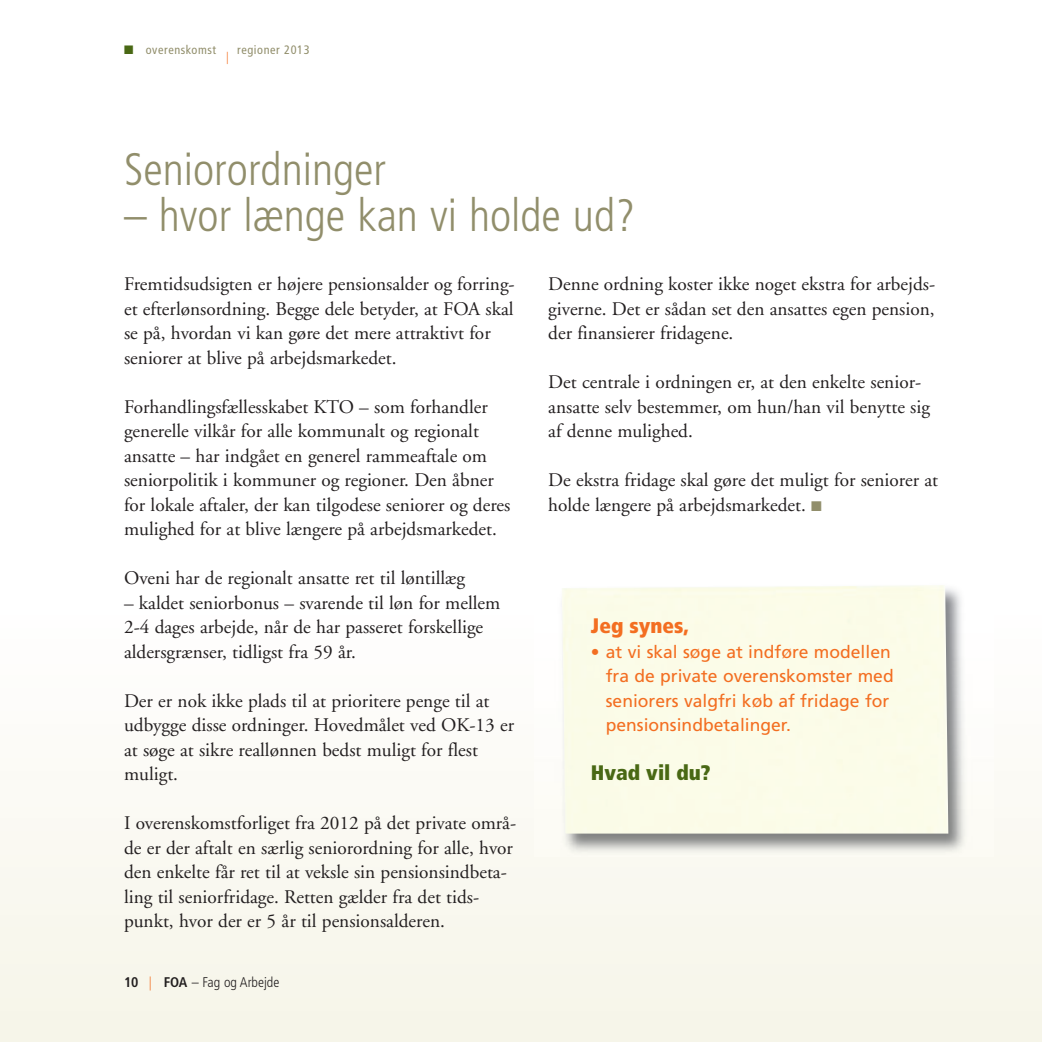
<style>
.page{position:relative;width:1042px;height:1042px;background:#fff}
.page>*{position:absolute;margin:0;border:0;box-sizing:border-box;transform-origin:0 0}
.t1{font:300 condensed 45.5px "Frutiger";color:#918e6b}
.t2{font:900 condensed 21px "Frutiger";color:#496814}
.t3{font:900 condensed 21px "Frutiger";color:#f36e21}
.t4{font:19.25px/24.5px "Adobe Garamond";color:#231f20}
.t5{font:17.5px/24.5px "Frutiger";color:#f36e21}
.t6{font:300 condensed 14px "Frutiger";color:#231f20}
.t7{font:condensed 12.25px "Frutiger";letter-spacing:.05em;color:#918e6b}
.t8{font:300 condensed 12.25px "Frutiger";color:#f36e21}
.s1{color:#496814}
.s2{font-weight:700}
.s3{color:#f36e21}
.s4{color:#918e6b}
</style>
<div class="page">
<div style="left:0;top:607px;width:1042px;height:435px;background:#f9f8f0"></div>
<img style="left:535px;top:588px;width:458px;height:263px">
<img style="left:562px;top:585px;width:386px;height:248px">
<p class="t7" style="left:124px;top:45px;width:94px"><span class="s1">■</span> overenskomst</p>
<p class="t8" style="left:226px;top:51px;width:4px">|</p>
<p class="t7" style="left:237px;top:45px;width:74px">regioner 2013</p>
<h1 class="t1" style="left:124px;top:151px;width:264px">Seniorordninger</h1>
<h1 class="t1" style="left:124px;top:197px;width:513px">– hvor længe kan vi holde ud?</h1>
<p class="t4" style="left:124px;top:274px;width:392px">Fremtidsudsigten er højere pensionsalder og forring&shy;et efterlønsordning. Begge dele betyder, at FOA skal se på, hvordan vi kan gøre det mere attraktivt for seniorer at blive på arbejdsmarkedet.</p>
<p class="t4" style="left:124px;top:396px;width:388px">Forhandlingsfællesskabet KTO – som forhandler generelle vilkår for alle kommunalt og regionalt ansatte – har indgået en generel rammeaftale om seniorpolitik i kommuner og regioner. Den åbner for lokale aftaler, der kan tilgodese seniorer og deres mulighed for at blive længere på arbejdsmarkedet.</p>
<p class="t4" style="left:124px;top:568px;width:343px">Oveni har de regionalt ansatte ret til løntillæg</p>
<p class="t4" style="left:124px;top:592px;width:378px">– kaldet seniorbonus – svarende til løn for mellem<br>2-4 dages arbejde, når de har passeret forskellige aldersgrænser, tidligst fra 59 år.</p>
<p class="t4" style="left:124px;top:690px;width:391px">Der er nok ikke plads til at prioritere penge til at udbygge disse ordninger. Hovedmålet ved OK-13 er at søge at sikre reallønnen bedst muligt for flest muligt.</p>
<p class="t4" style="left:124px;top:813px;width:394px">I overenskomstforliget fra 2012 på det private områ&shy;de er der aftalt en særlig seniorordning for alle, hvor den enkelte får ret til at veksle sin pensionsindbeta&shy;ling til seniorfridage. Retten gælder fra det tids&shy;punkt, hvor der er 5 år til pensionsalderen.</p>
<p class="t6" style="left:124px;top:977px;width:157px"><span class="s2">10</span> <span class="s3">|</span> <span class="s2">FOA</span> – Fag og Arbejde</p>
<p class="t4" style="left:548px;top:274px;width:388px;text-align:justify">Denne ordning koster ikke noget ekstra for arbejds&shy;giverne. Det er sådan set den ansattes egen pension, der finansierer fridagene.</p>
<p class="t4" style="left:548px;top:372px;width:383px">Det centrale i ordningen er, at den enkelte senior&shy;ansatte selv bestemmer, om hun/han vil benytte sig af denne mulighed.</p>
<p class="t4" style="left:548px;top:470px;width:391px">De ekstra fridage skal gøre det muligt for seniorer at holde længere på arbejdsmarkedet. <span class="s4">■</span></p>
<p class="t3" style="left:591px;top:618px;width:99px">Jeg synes,</p>
<p class="t5" style="left:606px;top:641px;width:289px;text-indent:-15px">• at vi skal søge at indføre modellen fra de private overenskomster med seniorers valgfri køb af fridage for pensionsindbetalinger.</p>
<p class="t2" style="left:591px;top:765px;width:121px">Hvad vil du?</p>
</div>
